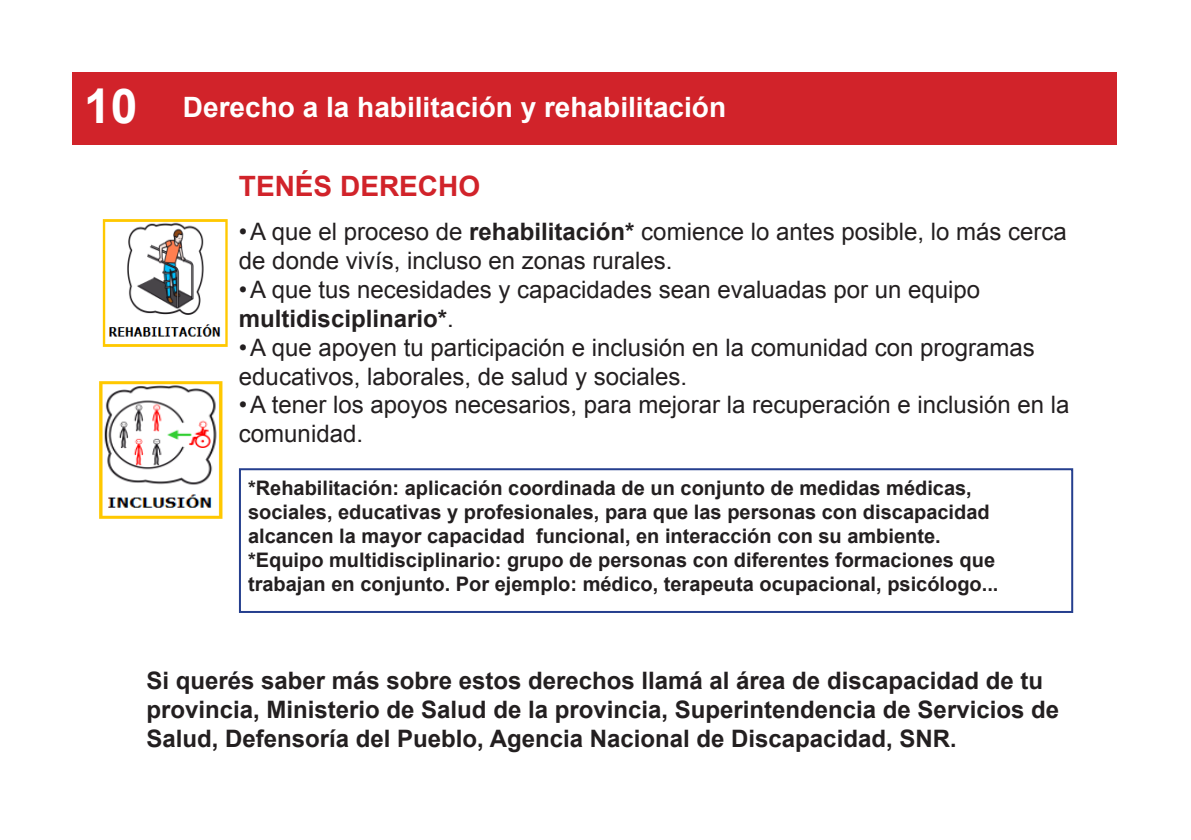
<style>
.page{position:relative;width:1191px;height:840px;background:#fff}
.page>*{position:absolute;margin:0;border:0;box-sizing:border-box;transform-origin:0 0}
.t1{font:700 48px "Arial";color:#fff}
.t2{font:700 28px "Arial";color:#fff}
.t3{font:700 28px "Arial";color:#d1232a}
.t4{font:24px/28.8px "Arial";color:#231f20}
.t5{font:700 24px/28.8px "Arial";color:#231f20}
.t6{font:700 20px/24px "Arial";color:#231f20}
.s1{font-weight:700}
.s2{font-size:23px}
</style>
<div class="page">
<div style="left:72px;top:72px;width:1045px;height:72px;background:#d1232a"></div>
<div style="left:239px;top:468px;width:834px;height:144px;border:2px solid #253f8e"></div>
<img style="left:102px;top:219px;width:126px;height:128px">
<img style="left:99px;top:381px;width:124px;height:138px">
<p class="t1" style="left:84px;top:72px;width:55px">10</p>
<p class="t2" style="left:183px;top:88px;width:545px">Derecho a la habilitación y rehabilitación</p>
<p class="t3" style="left:239px;top:167px;width:243px">TENÉS DERECHO</p>
<p class="t4" style="left:239px;top:217px;width:829px">• A que el proceso de <span class="s1">rehabilitación*</span> comience lo antes posible, lo más cerca de donde vivís, incluso en zonas rurales.</p>
<p class="t4" style="left:239px;top:275px;width:743px">• A que tus necesidades y capacidades sean evaluadas por un equipo <span class="s1">multidisciplinario*</span>.</p>
<p class="t4" style="left:239px;top:332px;width:797px">• A que apoyen tu participación e inclusión en la comunidad con programas educativos, laborales, de salud y sociales.</p>
<p class="t4" style="left:239px;top:390px;width:832px">• A tener los apoyos necesarios, para mejorar la recuperación e inclusión en la comunidad.</p>
<p class="t6" style="left:248px;top:476px;width:743px">*Rehabilitación: aplicación coordinada de un conjunto de medidas médicas, sociales, educativas y profesionales, para que las personas con discapacidad alcancen la mayor capacidad funcional, en interacción con su ambiente.</p>
<p class="t6" style="left:248px;top:548px;width:752px">*Equipo multidisciplinario: grupo de personas con diferentes formaciones que trabajan en conjunto. Por ejemplo: médico, terapeuta ocupacional, psicólogo...</p>
<p class="t5" style="left:146px;top:666px;width:914px">Si querés saber más sobre estos derechos llamá al área de discapacidad de tu provincia, Ministerio de Salud de la provincia, Superintendencia de Servicios de<br>Salud, Defensoría del Pueblo, Agencia Nacional de Discapacidad, SNR<span class="s2">.</span></p>
</div>
